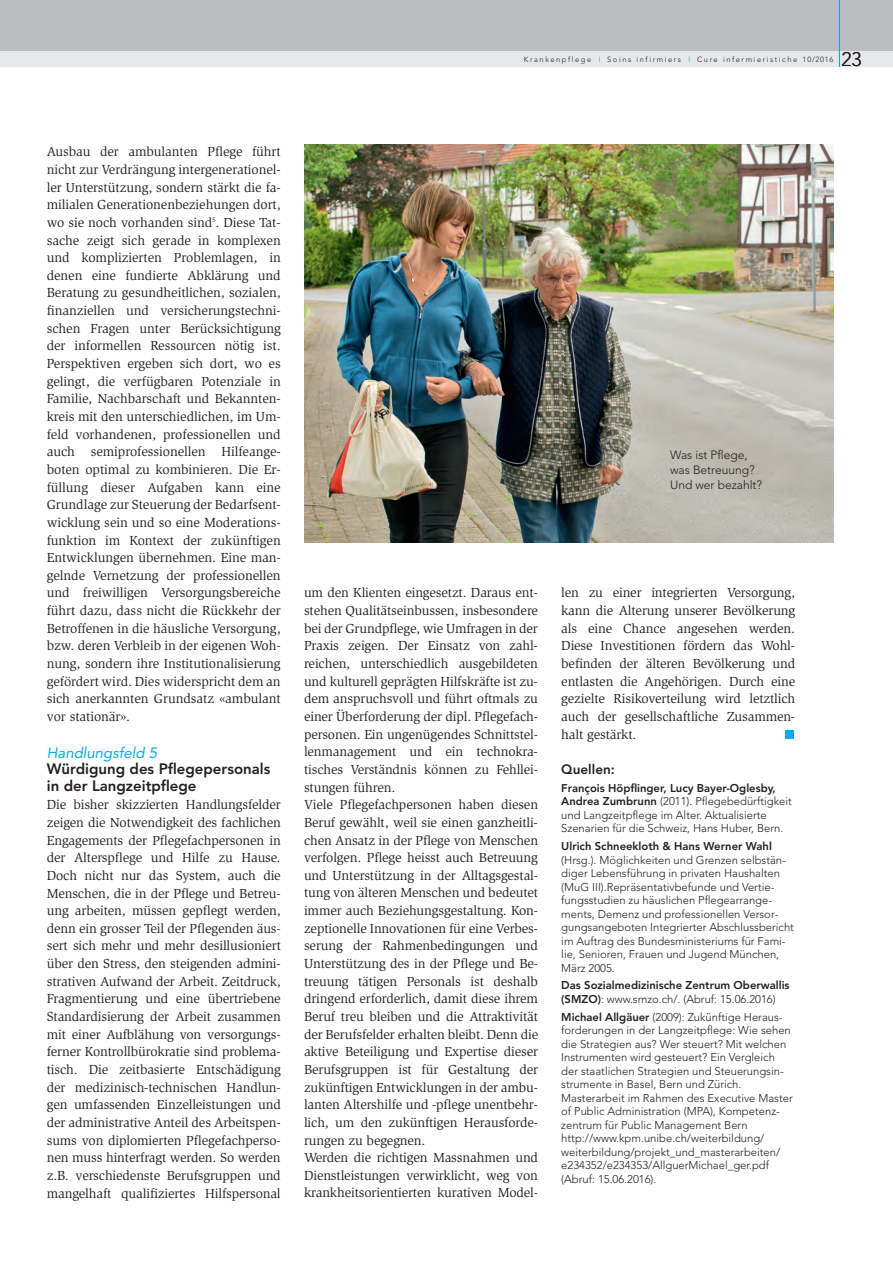
<style>
.page{position:relative;width:893px;height:1263px;background:#fff}
.page>*{position:absolute;margin:0;border:0;box-sizing:border-box;transform-origin:0 0}
.t1{font:300 19.5px "Avenir";color:#231f20}
.t2{font:800 15px/16.5px "Avenir";color:#231f20}
.t3{font:italic 15px "Avenir";color:#00aeef}
.t4{font:13.5px/17.7px "Slimbach";letter-spacing:-.01em;color:#231f20;text-align:justify}
.t5{font:800 13.5px "Avenir";color:#231f20}
.t6{font:300 12px/15px "Avenir";color:#231f20}
.t7{font:300 11.25px/13.5px "Avenir";color:#231f20}
.t8{font:800 11.25px/13.5px "Avenir";color:#231f20}
.t9{font:300 7.5px "Avenir";letter-spacing:.21em;color:#231f20}
.s1{color:#00aeef}
.s2{font-weight:800}
.s3{font-weight:300}
</style>
<div class="page">
<div style="left:0;top:51px;width:893px;height:16px;background:#e6e7e9"></div>
<div style="left:785px;top:730px;width:9px;height:9px;background:#00aeef"></div>
<div style="left:0;top:0;width:893px;height:51px;background:#bcbdc0"></div>
<hr style="left:839px;top:0;width:1px;height:67px;background:#00aeef">
<img style="left:304px;top:145px;width:529px;height:398px">
<p class="t9" style="left:524px;top:56px;width:311px">Krankenpflege <span class="s1">I</span> Soins infirmiers <span class="s1">I</span> Cure infermieristiche 10/2016</p>
<h1 class="t1" style="left:841px;top:51px;width:22px">23</h1>
<p class="t4" style="left:47px;top:144px;width:236px">Ausbau der ambulanten Pflege führt nicht zur Verdrängung intergenerationel&shy;ler Unterstützung, sondern stärkt die fa&shy;milialen Generationenbeziehungen dort, wo sie noch vorhanden sind<sup>5</sup>. Diese Tat&shy;sache zeigt sich gerade in komplexen und komplizierten Problemlagen, in denen eine fundierte Abklärung und Beratung zu gesundheitlichen, sozialen, finanziellen und versicherungstechni&shy;schen Fragen unter Berücksichtigung der informellen Ressourcen nötig ist.<br>Perspektiven ergeben sich dort, wo es gelingt, die verfügbaren Potenziale in Familie, Nachbarschaft und Bekannten&shy;kreis mit den unterschiedlichen, im Um&shy;feld vorhandenen, professionellen und auch semiprofessionellen Hilfeange&shy;boten optimal zu kombinieren. Die Er&shy;füllung dieser Aufgaben kann eine Grundlage zur Steuerung der Bedarfsent&shy;wicklung sein und so eine Moderations&shy;funktion im Kontext der zukünftigen Entwicklungen übernehmen. Eine man&shy;gelnde Vernetzung der professionellen und freiwilligen Versorgungsbereiche führt dazu, dass nicht die Rückkehr der Betroffenen in die häusliche Versorgung, bzw. deren Verbleib in der eigenen Woh&shy;nung, sondern ihre Institutionalisierung gefördert wird. Dies widerspricht dem an sich anerkannten Grundsatz «ambulant vor stationär».</p>
<p class="t3" style="left:47px;top:746px;width:112px">Handlungsfeld 5</p>
<p class="t2" style="left:47px;top:762px;width:225px">Würdigung des Pflegepersonals in der Langzeitpflege</p>
<p class="t4" style="left:47px;top:797px;width:236px">Die bisher skizzierten Handlungsfelder zeigen die Notwendigkeit des fachlichen Engagements der Pflegefachpersonen in der Alterspflege und Hilfe zu Hause.<br>Doch nicht nur das System, auch die Menschen, die in der Pflege und Betreu&shy;ung arbeiten, müssen gepflegt werden, denn ein grosser Teil der Pflegenden äus&shy;sert sich mehr und mehr desillusioniert über den Stress, den steigenden admini&shy;strativen Aufwand der Arbeit. Zeitdruck, Fragmentierung und eine übertriebene Standardisierung der Arbeit zusammen mit einer Aufblähung von versorgungs&shy;ferner Kontrollbürokratie sind problema&shy;tisch. Die zeitbasierte Entschädigung der medizinisch-technischen Handlun&shy;gen umfassenden Einzelleistungen und der administrative Anteil des Arbeitspen&shy;sums von diplomierten Pflegefachperso&shy;nen muss hinterfragt werden. So werden z.B. verschiedenste Berufsgruppen und mangelhaft qualifiziertes Hilfspersonal</p>
<p class="t6" style="left:670px;top:448px;width:94px">Was ist Pflege, was Betreuung?<br>Und wer bezahlt?</p>
<p class="t4" style="left:304px;top:585px;width:236px;text-align:left">um den Klienten eingesetzt. Daraus ent&shy;stehen Qualitätseinbussen, insbesondere bei der Grundpflege, wie Umfragen in der Praxis zeigen. Der Einsatz von zahl&shy;reichen, unterschiedlich ausgebildeten und kulturell geprägten Hilfskräfte ist zu&shy;dem anspruchsvoll und führt oftmals zu einer Überforderung der dipl. Pflegefach&shy;personen. Ein ungenügendes Schnittstel&shy;lenmanagement und ein technokra&shy;tisches Verständnis können zu Fehllei&shy;stungen führen.<br>Viele Pflegefachpersonen haben diesen Beruf gewählt, weil sie einen ganzheitli&shy;chen Ansatz in der Pflege von Menschen verfolgen. Pflege heisst auch Betreuung und Unterstützung in der Alltagsgestal&shy;tung von älteren Menschen und bedeutet immer auch Beziehungsgestaltung. Kon&shy;zeptionelle Innovationen für eine Verbes&shy;serung der Rahmenbedingungen und Unterstützung des in der Pflege und Be&shy;treuung tätigen Personals ist deshalb dringend erforderlich, damit diese ihrem Beruf treu bleiben und die Attraktivität der Berufsfelder erhalten bleibt. Denn die aktive Beteiligung und Expertise dieser Berufsgruppen ist für Gestaltung der zukünftigen Entwicklungen in der ambu&shy;lanten Altershilfe und -pflege unentbehr&shy;lich, um den zukünftigen Herausforde&shy;rungen zu begegnen.<br>Werden die richtigen Massnahmen und Dienstleistungen verwirklicht, weg von krankheitsorientierten kurativen Model-</p>
<p class="t4" style="left:561px;top:585px;width:235px">len zu einer integrierten Versorgung, kann die Alterung unserer Bevölkerung als eine Chance angesehen werden.<br>Diese Investitionen fördern das Wohl&shy;befinden der älteren Bevölkerung und entlasten die Angehörigen. Durch eine gezielte Risikoverteilung wird letztlich auch der gesellschaftliche Zusammen&shy;halt gestärkt.</p>
<p class="t5" style="left:561px;top:764px;width:55px">Quellen:</p>
<p class="t7" style="left:561px;top:782px;width:232px"><span class="s2">François Höpflinger, Lucy Bayer-Oglesby, Andrea Zumbrunn</span> (2011). Pflegebedürftigkeit und Langzeitpflege im Alter. Aktualisierte Szenarien für die Schweiz, Hans Huber, Bern.</p>
<p class="t8" style="left:561px;top:840px;width:212px">Ulrich Schneekloth &amp; Hans Werner Wahl</p>
<p class="t7" style="left:561px;top:854px;width:234px">(Hrsg.). Möglichkeiten und Grenzen selbstän&shy;diger Lebensführung in privaten Haushalten (MuG III).Repräsentativbefunde und Vertie&shy;fungsstudien zu häuslichen Pflegearrange&shy;ments, Demenz und professionellen Versor&shy;gungsangeboten Integrierter Abschlussbericht im Auftrag des Bundesministeriums für Fami&shy;lie, Senioren, Frauen und Jugend München, März 2005.</p>
<p class="t8" style="left:561px;top:980px;width:230px">Das Sozialmedizinische Zentrum Oberwallis (SMZO)<span class="s3">: www.smzo.ch/. (Abruf: 15.06.2016)</span></p>
<p class="t7" style="left:561px;top:1011px;width:233px"><span class="s2">Michael Allgäuer</span> (2009): Zukünftige Heraus&shy;forderungen in der Langzeitpflege: Wie sehen die Strategien aus? Wer steuert? Mit welchen Instrumenten wird gesteuert? Ein Vergleich der staatlichen Strategien und Steuerungsin&shy;strumente in Basel, Bern und Zürich.<br>Masterarbeit im Rahmen des Executive Master of Public Administration (MPA), Kompetenz&shy;zentrum für Public Management Bern http://www.kpm.unibe.ch/weiterbildung/ weiterbildung/projekt_und_masterarbeiten/ e234352/e234353/AllguerMichael_ger.pdf (Abruf: 15.06.2016).</p>
</div>
